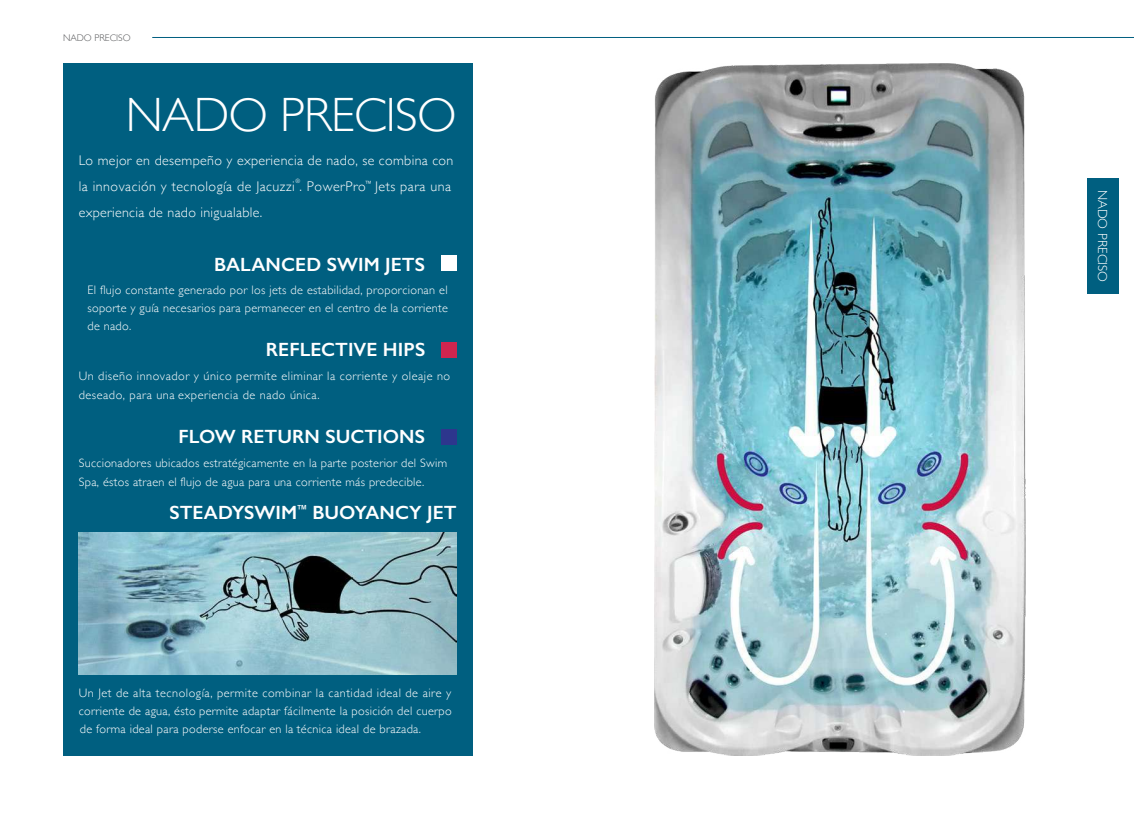
<style>
.page{position:relative;width:1134px;height:819px;background:#fff}
.page>*{position:absolute;margin:0;border:0;box-sizing:border-box;transform-origin:0 0}
.t1{font:300 48.12px "Gill Sans";letter-spacing:-.015em;color:#fff}
.t2{font:600 19.25px "Gill Sans";letter-spacing:.005em;color:#fff}
.t3{font:300 14px/26.2px "Gill Sans";letter-spacing:.025em;color:#fff}
.t4{font:300 13.12px "Gill Sans";color:#fff}
.t5{font:300 12.25px/18.4px "Gill Sans";letter-spacing:.025em;color:#fff;text-align:justify}
.t6{font:300 12.25px/18.4px "Gill Sans";letter-spacing:.045em;color:#fff}
.t7{font:300 9.62px "Gill Sans";color:#58595b}
.t8{font:300 7.52px "Gill Sans";color:#fff}
.t9{font:300 5.95px "Gill Sans";color:#fff}
</style>
<div class="page">
<hr style="left:152px;top:37px;width:982px;height:1px;background:#005f80">
<div style="left:1087px;top:178px;width:31px;height:116px;background:#005f80"></div>
<div style="left:63px;top:63px;width:409px;height:693px;background:#005f80"></div>
<img style="left:655px;top:63px;width:370px;height:693px">
<div style="left:441px;top:429px;width:16px;height:16px;background:#2d368d"></div>
<div style="left:441px;top:342px;width:16px;height:16px;background:#ce254f"></div>
<div style="left:441px;top:255px;width:16px;height:16px;background:#fff"></div>
<img style="left:79px;top:532px;width:378px;height:142px">
<p class="t7" style="left:63px;top:30px;width:69px">NADO PRECISO</p>
<h1 class="t1" style="left:126px;top:77px;width:333px">NADO PRECISO</h1>
<p class="t3" style="left:79px;top:146px;width:376px">Lo mejor en desempeño y experiencia de nado, se combina con la innovación y tecnología de Jacuzzi . PowerPro Jets para una experiencia de nado inigualable.</p>
<p class="t9" style="left:296px;top:177px;width:6px">®</p>
<p class="t8" style="left:365px;top:178px;width:9px">™</p>
<h2 class="t2" style="left:214px;top:253px;width:213px">BALANCED SWIM JETS</h2>
<p class="t5" style="left:88px;top:280px;width:362px">El flujo constante generado por los jets de estabilidad, proporcionan el soporte y guía necesarios para permanecer en el centro de la corriente de nado.</p>
<h2 class="t2" style="left:266px;top:338px;width:161px">REFLECTIVE HIPS</h2>
<p class="t6" style="left:79px;top:367px;width:373px">Un diseño innovador y único permite eliminar la corriente y oleaje no deseado, para una experiencia de nado única.</p>
<h2 class="t2" style="left:179px;top:425px;width:248px">FLOW RETURN SUCTIONS</h2>
<p class="t5" style="left:79px;top:454px;width:370px">Succionadores ubicados estratégicamente en la parte posterior del Swim<br>Spa, éstos atraen el flujo de agua para una corriente más predecible.</p>
<h2 class="t2" style="left:170px;top:501px;width:289px">STEADYSWIM<sup>™</sup> BUOYANCY JET</h2>
<p class="t5" style="left:79px;top:683px;width:375px">Un Jet de alta tecnología, permite combinar la cantidad ideal de aire y corriente de agua, ésto permite adaptar fácilmente la posición del cuerpo de forma ideal para poderse enfocar en la técnica ideal de brazada.</p>
<p class="t4" style="left:1113px;top:190px;width:94px;rotate:90deg">NADO PRECISO</p>
</div>
